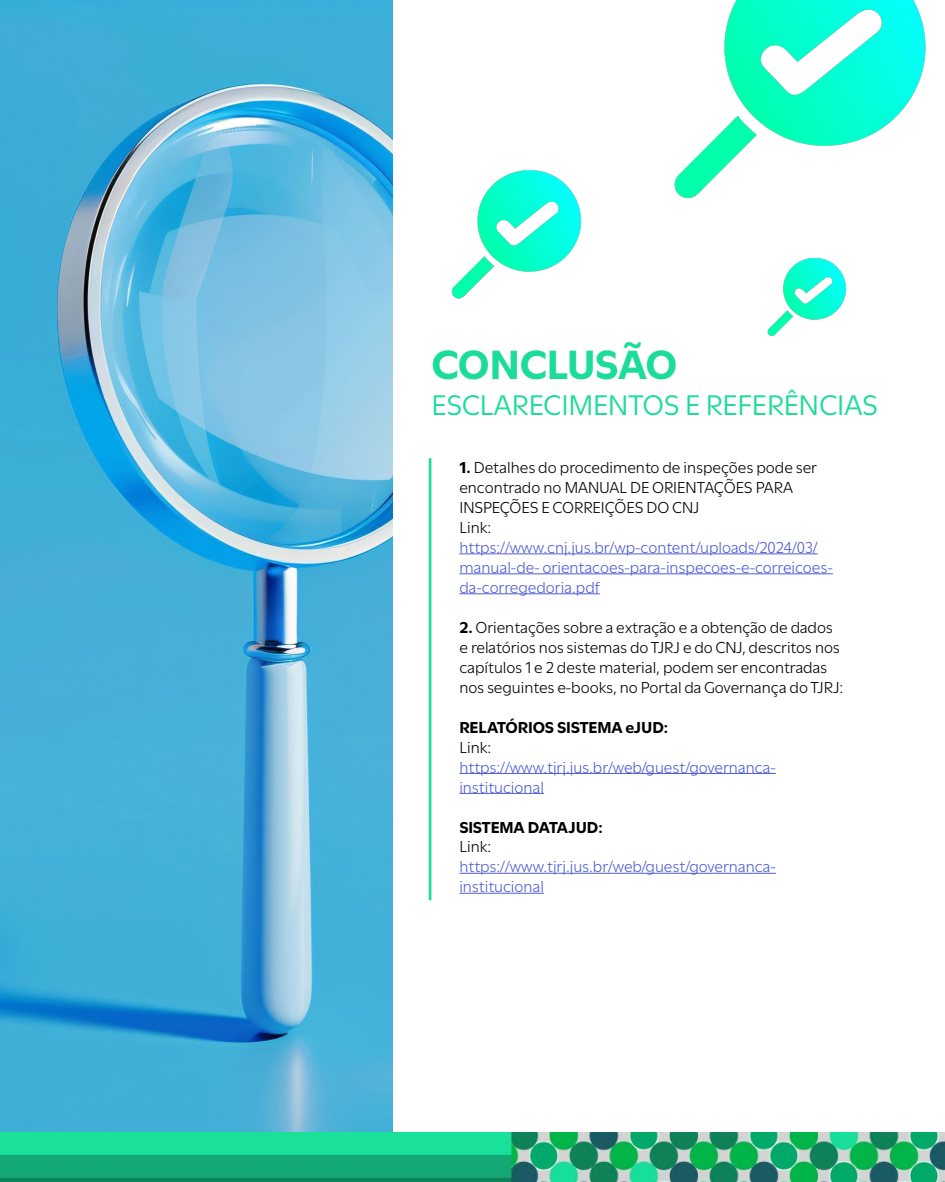
<style>
.page{position:relative;width:945px;height:1182px;background:#fff}
.page>*{position:absolute;margin:0;border:0;box-sizing:border-box;transform-origin:0 0}
.t1{font:700 42.88px "Utile";letter-spacing:-.015em;color:#1cdc99}
.t2{font:29.75px "Utile";color:#1cdc99}
.t3{font:16.62px/19.9px "Utile";color:#000}
.t4{font:16.62px/19.9px "Utile";color:#4f5cd6}
.t5{font:700 16.62px "Utile";letter-spacing:-.01em;color:#000}
.s1{font-weight:700}
</style>
<div class="page">
<img style="left:0;top:0;width:392px;height:1131px">
<img style="left:0;top:1131px;width:945px;height:50px">
<hr style="left:459px;top:553px;width:359px;height:1px;background:#4f5cd6">
<hr style="left:459px;top:573px;width:374px;height:1px;background:#4f5cd6">
<hr style="left:459px;top:593px;width:141px;height:1px;background:#4f5cd6">
<hr style="left:459px;top:773px;width:317px;height:1px;background:#4f5cd6">
<hr style="left:459px;top:793px;width:85px;height:1px;background:#4f5cd6">
<hr style="left:459px;top:873px;width:317px;height:1px;background:#4f5cd6">
<hr style="left:459px;top:893px;width:85px;height:1px;background:#4f5cd6">
<img style="left:451px;top:170px;width:130px;height:129px">
<img style="left:767px;top:257px;width:79px;height:79px">
<img style="left:674px;top:0;width:252px;height:199px">
<hr style="left:429px;top:458px;width:2px;height:442px;background:#1cdc99">
<h1 class="t1" style="left:431px;top:330px;width:248px">CONCLUSÃO</h1>
<h2 class="t2" style="left:431px;top:381px;width:448px">ESCLARECIMENTOS E REFERÊNCIAS</h2>
<p class="t3" style="left:459px;top:456px;width:359px"><span class="s1">1.</span> Detalhes do procedimento de inspeções pode ser encontrado no MANUAL DE ORIENTAÇÕES PARA<br>INSPEÇÕES E CORREIÇÕES DO CNJ<br>Link:</p>
<p class="t4" style="left:459px;top:536px;width:375px">https://www.cnj.jus.br/wp-content/uploads/2024/03/ manual-de- orientacoes-para-inspecoes-e-correicoes&shy;da-corregedoria.pdf</p>
<p class="t3" style="left:459px;top:615px;width:385px"><span class="s1">2.</span> Orientações sobre a extração e a obtenção de dados e relatórios nos sistemas do TJRJ e do CNJ, descritos nos capítulos 1 e 2 deste material, podem ser encontradas nos seguintes e-books, no Portal da Governança do TJRJ:</p>
<p class="t5" style="left:459px;top:713px;width:210px">RELATÓRIOS SISTEMA eJUD:</p>
<p class="t3" style="left:459px;top:735px;width:34px">Link:</p>
<p class="t4" style="left:459px;top:755px;width:318px">https://www.tjrj.jus.br/web/guest/governanca&shy;institucional</p>
<p class="t5" style="left:459px;top:813px;width:145px">SISTEMA DATAJUD:</p>
<p class="t3" style="left:459px;top:835px;width:34px">Link:</p>
<p class="t4" style="left:459px;top:855px;width:318px">https://www.tjrj.jus.br/web/guest/governanca&shy;institucional</p>
</div>
